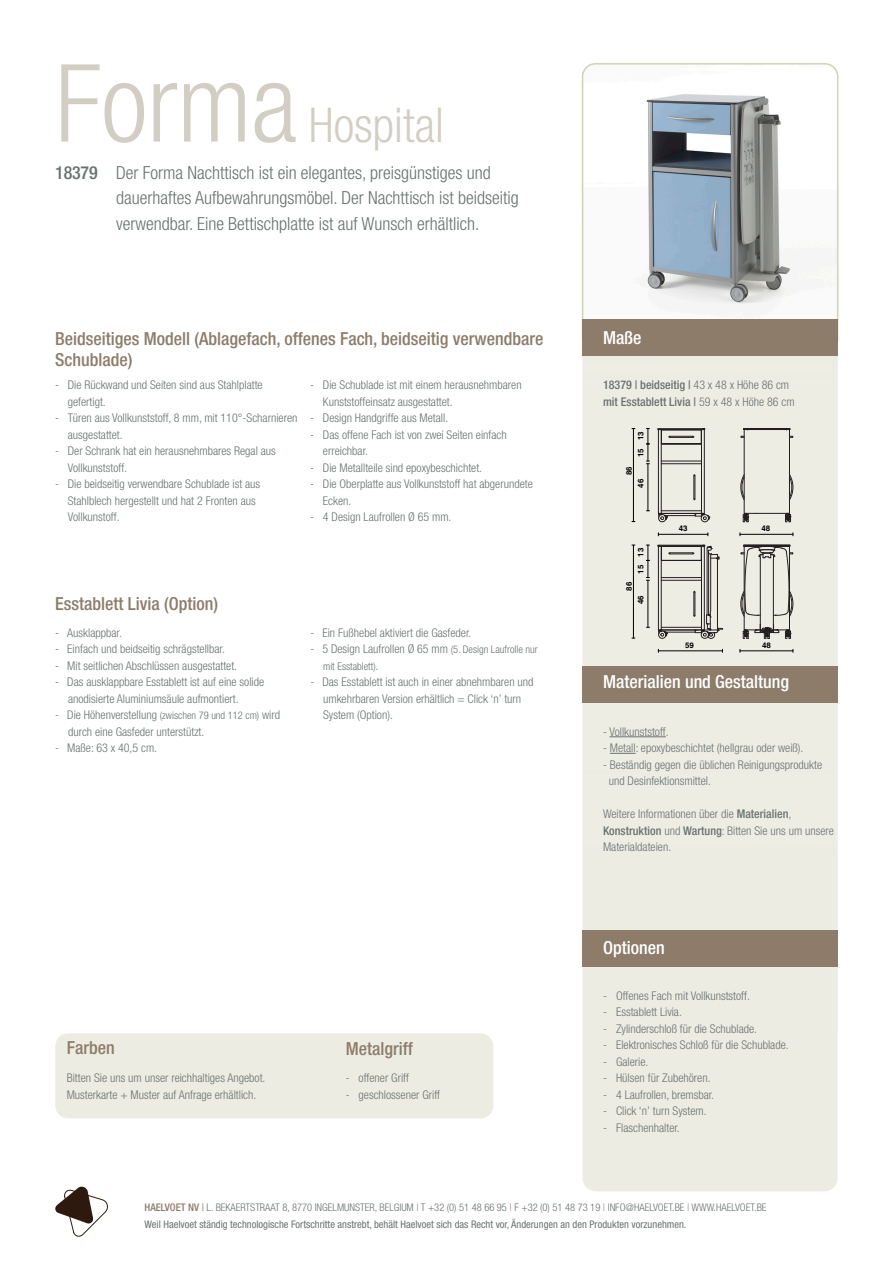
<style>
.page{position:relative;width:893px;height:1263px;background:#fff}
.page>*{position:absolute;margin:0;border:0;box-sizing:border-box;transform-origin:0 0}
.Titel{font:300 condensed 108px "Helvetica Neue LT Std";color:#d3cec3}
.Titel-2{font:300 condensed 48px "Helvetica Neue LT Std";color:#d3cec3}
.Tekst_onder_titel{font:300 condensed 18px/25.5px "Helvetica Neue LT Std";color:#69726f}
.Subtitels{font:500 condensed 18px/21px "Helvetica Neue LT Std";color:#8d7c6a}
.Subtitels-2{font:500 condensed 18px "Helvetica Neue LT Std";color:#fff}
.Titel-3{font:500 condensed 18px "Helvetica Neue LT Std";letter-spacing:-.01em;color:#69726f}
.Algemene_beschrijvin{font:300 condensed 12px/16.5px "Helvetica Neue LT Std";color:#69726f}
.Algemene_beschrijvin-2{font:500 condensed 12px "Helvetica Neue LT Std";color:#69726f}
.t1{font:300 condensed 10.5px "Helvetica Neue LT Std";color:#69726f}
.t2{font:condensed 10.5px "Helvetica Neue LT Std";color:#69726f}
.t3{font:700 7.65px "Helvetica";color:#000}
.s1{font-size:10.5px}
.s2{font-size:12px}
.s3{font-weight:300}
.s4{font-weight:500}
.s5{font-weight:500;color:#8d7c6a}
.s6{font-weight:400;color:#8d7c6a}
.s7{color:#8d7c6a}
</style>
<div class="page">
<div style="left:583px;top:214px;width:254px;height:977px;background:#edece2;border-radius:13px"></div>
<div style="left:55px;top:1033px;width:438px;height:85px;background:#edece2;border-radius:13px"></div>
<div style="left:583px;top:931px;width:255px;height:36px;background:#8d7c6a"></div>
<div style="left:583px;top:666px;width:255px;height:37px;background:#8d7c6a"></div>
<svg style="left:55px;top:1187px;width:53px;height:49px"></svg>
<img style="left:583px;top:64px;width:255px;height:256px">
<div style="left:582px;top:63px;width:256px;height:289px;border:2px solid #d1d1b6;border-radius:13px"></div>
<div style="left:583px;top:320px;width:255px;height:36px;background:#8d7c6a"></div>
<svg style="left:658px;top:545px;width:65px;height:94px"></svg>
<hr style="left:665px;top:632px;width:30px;height:1px;background:#231f20">
<hr style="left:661px;top:627px;width:40px;height:1px;background:#231f20">
<hr style="left:661px;top:580px;width:40px;height:1px;background:#231f20">
<hr style="left:633px;top:545px;width:1px;height:93px;background:#000">
<hr style="left:658px;top:650px;width:64px;height:1px;background:#000">
<hr style="left:740px;top:650px;width:53px;height:1px;background:#000">
<hr style="left:648px;top:580px;width:1px;height:47px;background:#000">
<svg style="left:646px;top:545px;width:3px;height:36px"></svg>
<svg style="left:740px;top:545px;width:54px;height:94px"></svg>
<svg style="left:658px;top:428px;width:52px;height:95px"></svg>
<hr style="left:665px;top:515px;width:30px;height:1px;background:#231f20">
<hr style="left:661px;top:510px;width:40px;height:1px;background:#231f20">
<hr style="left:661px;top:463px;width:40px;height:1px;background:#231f20">
<hr style="left:633px;top:429px;width:1px;height:92px;background:#000">
<hr style="left:658px;top:534px;width:50px;height:1px;background:#000">
<hr style="left:740px;top:534px;width:53px;height:1px;background:#000">
<hr style="left:648px;top:464px;width:1px;height:47px;background:#000">
<svg style="left:646px;top:428px;width:3px;height:36px"></svg>
<svg style="left:740px;top:428px;width:54px;height:94px"></svg>
<hr style="left:609px;top:736px;width:57px;height:1px;background:#69726f">
<svg style="left:610px;top:753px;width:26px;height:1px"></svg>
<p class="Titel" style="left:55px;top:41px;width:244px">Forma</p>
<p class="Titel-2" style="left:309px;top:97px;width:137px">Hospital</p>
<p class="Tekst_onder_titel" style="left:116px;top:159px;width:404px">Der Forma Nachttisch ist ein elegantes, preisgünstiges und dauerhaftes Aufbewahrungsmöbel. Der Nachttisch ist beidseitig verwendbar. Eine Bettischplatte ist auf Wunsch erhältlich.</p>
<p class="Titel-3" style="left:55px;top:162px;width:44px">18379</p>
<p class="Subtitels" style="left:55px;top:327px;width:490px">Beidseitiges Modell (Ablagefach, offenes Fach, beidseitig verwendbare<br>Schublade)</p>
<p class="Algemene_beschrijvin" style="left:68px;top:376px;width:196px;text-indent:-13px">- Die Rückwand und Seiten sind aus Stahlplatte gefertigt.</p>
<p class="Algemene_beschrijvin" style="left:68px;top:409px;width:231px;text-indent:-13px">- Türen aus Vollkunststoff, 8 mm, mit 110°-Scharnieren ausgestattet.</p>
<p class="Algemene_beschrijvin" style="left:68px;top:442px;width:210px;text-indent:-13px">- Der Schrank hat ein herausnehmbares Regal aus<br>Vollkunststoff.</p>
<p class="Algemene_beschrijvin" style="left:68px;top:475px;width:194px;text-indent:-13px">- Die beidseitig verwendbare Schublade ist aus<br>Stahlblech hergestellt und hat 2 Fronten aus<br>Vollkunstoff.</p>
<p class="Algemene_beschrijvin" style="left:323px;top:376px;width:200px;text-indent:-13px">- Die Schublade ist mit einem herausnehmbaren<br>Kunststoffeinsatz ausgestattet.</p>
<p class="Algemene_beschrijvin" style="left:310px;top:409px;width:139px">- Design Handgriffe aus Metall.</p>
<p class="Algemene_beschrijvin" style="left:323px;top:426px;width:185px;text-indent:-13px">- Das offene Fach ist von zwei Seiten einfach erreichbar.</p>
<p class="Algemene_beschrijvin" style="left:310px;top:459px;width:173px">- Die Metallteile sind epoxybeschichtet.</p>
<p class="Algemene_beschrijvin" style="left:323px;top:475px;width:211px;text-indent:-13px">- Die Oberplatte aus Vollkunststoff hat abgerundete<br>Ecken.</p>
<p class="Algemene_beschrijvin" style="left:310px;top:508px;width:143px">- 4 Design Laufrollen Ø 65 mm.</p>
<p class="Subtitels" style="left:55px;top:593px;width:164px">Esstablett Livia (Option)</p>
<p class="Algemene_beschrijvin" style="left:55px;top:624px;width:68px">- Ausklappbar.</p>
<p class="Algemene_beschrijvin" style="left:55px;top:640px;width:171px">- Einfach und beidseitig schrägstellbar.</p>
<p class="Algemene_beschrijvin" style="left:55px;top:657px;width:183px">- Mit seitlichen Abschlüssen ausgestattet.</p>
<p class="Algemene_beschrijvin" style="left:68px;top:673px;width:198px;text-indent:-13px">- Das ausklappbare Esstablett ist auf eine solide anodisierte Aluminiumsäule aufmontiert.</p>
<p class="Algemene_beschrijvin" style="left:68px;top:706px;width:214px;text-indent:-13px">- Die Höhenverstellung <span class="s1">(zwischen 79 und 112 cm)</span> wird durch eine Gasfeder unterstützt.</p>
<p class="Algemene_beschrijvin" style="left:55px;top:739px;width:103px">- Maße: 63 x 40,5 cm.</p>
<p class="Algemene_beschrijvin" style="left:310px;top:624px;width:162px">- Ein Fußhebel aktiviert die Gasfeder.</p>
<p class="Algemene_beschrijvin" style="left:310px;top:640px;width:229px">- 5 Design Laufrollen Ø 65 mm <span class="s1">(5. Design Laufrolle nur</span></p>
<p class="t1" style="left:323px;top:660px;width:57px">mit Esstablett)<span class="s2">.</span></p>
<p class="Algemene_beschrijvin" style="left:323px;top:673px;width:212px;text-indent:-13px">- Das Esstablett ist auch in einer abnehmbaren und umkehrbaren Version erhältlich = Click ‘n’ turn<br>System (Option).</p>
<p class="Subtitels" style="left:67px;top:1037px;width:49px">Farben</p>
<p class="Algemene_beschrijvin" style="left:67px;top:1069px;width:200px">Bitten Sie uns um unser reichhaltiges Angebot.</p>
<p class="Algemene_beschrijvin" style="left:67px;top:1086px;width:191px">Musterkarte + Muster auf Anfrage erhältlich.</p>
<p class="Subtitels" style="left:346px;top:1037px;width:69px">Metalgriff</p>
<p class="Algemene_beschrijvin" style="left:346px;top:1069px;width:65px">- offener Griff</p>
<p class="Algemene_beschrijvin" style="left:346px;top:1086px;width:96px">- geschlossener Griff</p>
<p class="Subtitels-2" style="left:603px;top:327px;width:40px">Maße</p>
<p class="Algemene_beschrijvin-2" style="left:603px;top:378px;width:188px">18379 | beidseitig | <span class="s3">43 x 48 x Höhe 86 cm</span></p>
<p class="Algemene_beschrijvin-2" style="left:603px;top:394px;width:193px">mit Esstablett Livia | <span class="s3">59 x 48 x Höhe 86 cm</span></p>
<p class="t3" style="left:636px;top:457px;width:28px;rotate:-90deg">15 13</p>
<p class="t3" style="left:625px;top:475px;width:10px;rotate:-90deg">86</p>
<p class="t3" style="left:636px;top:488px;width:10px;rotate:-90deg">46</p>
<p class="t3" style="left:636px;top:574px;width:28px;rotate:-90deg">15 13</p>
<p class="t3" style="left:625px;top:590px;width:10px;rotate:-90deg">86</p>
<p class="t3" style="left:636px;top:604px;width:10px;rotate:-90deg">46</p>
<p class="t3" style="left:679px;top:524px;width:10px">43</p>
<p class="t3" style="left:761px;top:524px;width:10px">48</p>
<p class="t3" style="left:685px;top:640px;width:10px">59</p>
<p class="t3" style="left:762px;top:640px;width:10px">48</p>
<p class="Subtitels-2" style="left:603px;top:671px;width:188px">Materialien und Gestaltung</p>
<p class="Algemene_beschrijvin" style="left:603px;top:723px;width:67px">- Vollkunststoff.</p>
<p class="Algemene_beschrijvin" style="left:603px;top:739px;width:202px">- Metall: epoxybeschichtet (hellgrau oder weiß).</p>
<p class="Algemene_beschrijvin" style="left:609px;top:756px;width:215px;text-indent:-6px">- Beständig gegen die üblichen Reinigungsprodukte und Desinfektionsmittel.</p>
<p class="Algemene_beschrijvin" style="left:603px;top:805px;width:232px">Weitere Informationen über die <span class="s4">Materialien</span>,<br><span class="s4">Konstruktion</span> und <span class="s4">Wartung</span>: Bitten Sie uns um unsere<br>Materialdateien.</p>
<p class="Subtitels-2" style="left:603px;top:936px;width:63px">Optionen</p>
<p class="Algemene_beschrijvin" style="left:603px;top:987px;width:148px">- Offenes Fach mit Vollkunststoff.</p>
<p class="Algemene_beschrijvin" style="left:603px;top:1003px;width:80px">- Esstablett Livia.</p>
<p class="Algemene_beschrijvin" style="left:603px;top:1020px;width:155px">- Zylinderschloß für die Schublade.</p>
<p class="Algemene_beschrijvin" style="left:603px;top:1036px;width:187px">- Elektronisches Schloß für die Schublade.</p>
<p class="Algemene_beschrijvin" style="left:603px;top:1053px;width:47px">- Galerie.</p>
<p class="Algemene_beschrijvin" style="left:603px;top:1069px;width:109px">- Hülsen für Zubehören.</p>
<p class="Algemene_beschrijvin" style="left:603px;top:1086px;width:112px">- 4 Laufrollen, bremsbar.</p>
<p class="Algemene_beschrijvin" style="left:603px;top:1102px;width:105px">- Click ‘n’ turn System.</p>
<p class="Algemene_beschrijvin" style="left:603px;top:1119px;width:78px">- Flaschenhalter.</p>
<p class="t1" style="left:145px;top:1201px;width:623px"><span class="s5">HAELVOET NV</span> <span class="s6">|</span> L. BEKAERTSTRAAT 8, 8770 INGELMUNSTER, BELGIUM <span class="s7">|</span> T +32 (0) 51 48 66 95 <span class="s7">|</span> F +32 (0) 51 48 73 19 <span class="s7">|</span> INFO@HAELVOET.BE <span class="s7">|</span> WWW.HAELVOET.BE</p>
<p class="t2" style="left:145px;top:1218px;width:543px">Weil Haelvoet ständig technologische Fortschritte anstrebt, behält Haelvoet sich das Recht vor, Änderungen an den Produkten vorzunehmen.</p>
</div>
